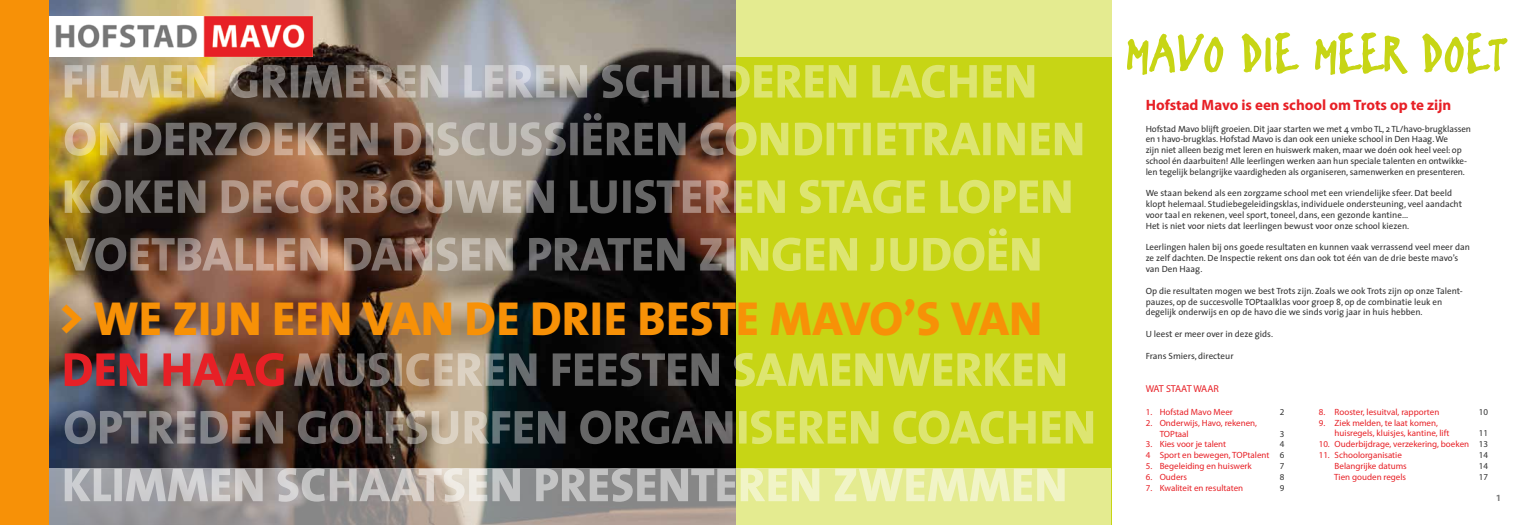
<style>
.page{position:relative;width:1531px;height:525px;background:#fff}
.page>*{position:absolute;margin:0;border:0;box-sizing:border-box;transform-origin:0 0}
.t1{font:60px "FF Erikrighthand";letter-spacing:-.01em;color:#c7d515}
.t2{font:800 48px "The Sans";color:#f79107}
.t3{font:700 15px "Myriad Pro";color:#e72026}
.t4{font:600 12px "The Sans";color:#767676}
.t5{font:10px "Myriad Pro";letter-spacing:-.055em;color:#e72026}
.t6{font:9px/10.8px "The Sans";color:#323232}
.t7{font:9px/10.8px "Myriad Pro";color:#e72026}
.t8{font:9px "Myriad Pro";color:#323232}
.s1{color:#323232}
</style>
<div class="page">
<div style="left:723px;top:0;width:388px;height:524px;background:#c7d515"></div>
<div style="left:736px;top:0;width:376px;height:57px;background:#e4eb90"></div>
<img style="left:48px;top:0;width:688px;height:468px">
<svg style="left:48px;top:468px;width:1063px;height:56px;background:#b8b792"></svg>
<img style="left:48px;top:16px;width:265px;height:40px">
<div style="left:0;top:0;width:48px;height:524px;background:#f79107"></div>
<img style="left:65px;top:64px;width:969px;height:34px">
<img style="left:65px;top:113px;width:1017px;height:43px">
<svg style="left:65px;top:180px;width:1005px;height:33px;background:#988e51"></svg>
<img style="left:65px;top:228px;width:974px;height:43px">
<img style="left:65px;top:353px;width:219px;height:33px">
<svg style="left:294px;top:352px;width:771px;height:34px"></svg>
<svg style="left:65px;top:410px;width:1028px;height:34px"></svg>
<svg style="left:65px;top:468px;width:999px;height:33px;background:#c6c6b1"></svg>
<h2 class="t2" style="left:60px;top:278px;width:984px">&gt; WE ZIJN EEN VAN DE DRIE BESTE MAVO’S VAN</h2>
<h1 class="t1" style="left:1125px;top:19px;width:384px">MAVO DIE MEER DOET</h1>
<h3 class="t3" style="left:1146px;top:95px;width:307px">Hofstad Mavo is een school om Trots op te zijn</h3>
<p class="t6" style="left:1146px;top:123px;width:327px">Hofstad Mavo blijft groeien. Dit jaar starten we met 4 vmbo TL, 2 TL/havo-brugklassen en 1 havo-brugklas. Hofstad Mavo is dan ook een unieke school in Den Haag. We<br>zijn niet alleen bezig met leren en huiswerk maken, maar we doén ook heel veel: op school én daarbuiten! Alle leerlingen werken aan hun speciale talenten en ontwikke&shy;len tegelijk belangrijke vaardigheden als organiseren, samenwerken en presenteren.</p>
<p class="t6" style="left:1146px;top:187px;width:318px">We staan bekend als een zorgzame school met een vriendelijke sfeer. Dat beeld klopt helemaal. Studiebegeleidingsklas, individuele ondersteuning, veel aandacht voor taal en rekenen, veel sport, toneel, dans, een gezonde kantine...<br>Het is niet voor niets dat leerlingen bewust voor onze school kiezen.</p>
<p class="t6" style="left:1146px;top:241px;width:326px">Leerlingen halen bij ons goede resultaten en kunnen vaak verrassend veel meer dan ze zelf dachten. De Inspectie rekent ons dan ook tot één van de drie beste mavo’s van Den Haag.</p>
<p class="t6" style="left:1146px;top:285px;width:319px">Op die resultaten mogen we best Trots zijn. Zoals we ook Trots zijn op onze Talent&shy;pauzes, op de succesvolle TOPtaalklas voor groep 8, op de combinatie leuk en degelijk onderwijs en op de havo die we sinds vorig jaar in huis hebben.</p>
<p class="t6" style="left:1146px;top:328px;width:129px">U leest er meer over in deze gids.</p>
<p class="t6" style="left:1146px;top:349px;width:89px">Frans Smiers, directeur</p>
<p class="t5" style="left:1146px;top:382px;width:75px">WAT STAAT WAAR</p>
<p class="t7" style="left:1146px;top:406px;width:89px">1. Hofstad Mavo Meer</p>
<p class="t8" style="left:1280px;top:406px;width:6px">2</p>
<p class="t7" style="left:1160px;top:417px;width:99px;text-indent:-14px">2. Onderwijs, Havo, rekenen,<br>TOPtaal</p>
<p class="t8" style="left:1280px;top:428px;width:6px">3</p>
<p class="t7" style="left:1146px;top:438px;width:82px">3. Kies voor je talent</p>
<p class="t7" style="left:1318px;top:406px;width:122px">8. Rooster, lesuitval, rapporten</p>
<p class="t8" style="left:1478px;top:406px;width:11px">10</p>
<p class="t7" style="left:1334px;top:417px;width:116px;text-indent:-16px">9. Ziek melden, te laat komen, huisregels, kluisjes, kantine, lift</p>
<p class="t8" style="left:1478px;top:427px;width:11px">11</p>
<p class="t7" style="left:1318px;top:438px;width:171px">10. Ouderbijdrage, verzekering, boeken <span class="s1">13</span></p>
<p class="t7" style="left:1318px;top:449px;width:85px">11. Schoolorganisatie</p>
<p class="t8" style="left:1478px;top:449px;width:11px">14</p>
<p class="t7" style="left:1334px;top:460px;width:74px">Belangrijke datums</p>
<p class="t8" style="left:1478px;top:460px;width:11px">14</p>
<p class="t7" style="left:1334px;top:471px;width:73px">Tien gouden regels</p>
<p class="t8" style="left:1478px;top:471px;width:11px">17</p>
<p class="t7" style="left:1146px;top:438px;width:140px;text-align:right"><span class="s1">4<br></span>4 Sport en bewegen, TOPtalent <span class="s1">6</span></p>
<p class="t7" style="left:1146px;top:460px;width:108px">5. Begeleiding en huiswerk</p>
<p class="t8" style="left:1280px;top:460px;width:6px">7</p>
<p class="t7" style="left:1146px;top:471px;width:43px">6. Ouders</p>
<p class="t8" style="left:1280px;top:471px;width:6px">8</p>
<p class="t7" style="left:1146px;top:482px;width:99px">7. Kwaliteit en resultaten</p>
<p class="t8" style="left:1280px;top:482px;width:6px">9</p>
<h3 class="t4" style="left:1496px;top:487px;width:6px">1</h3>
</div>
